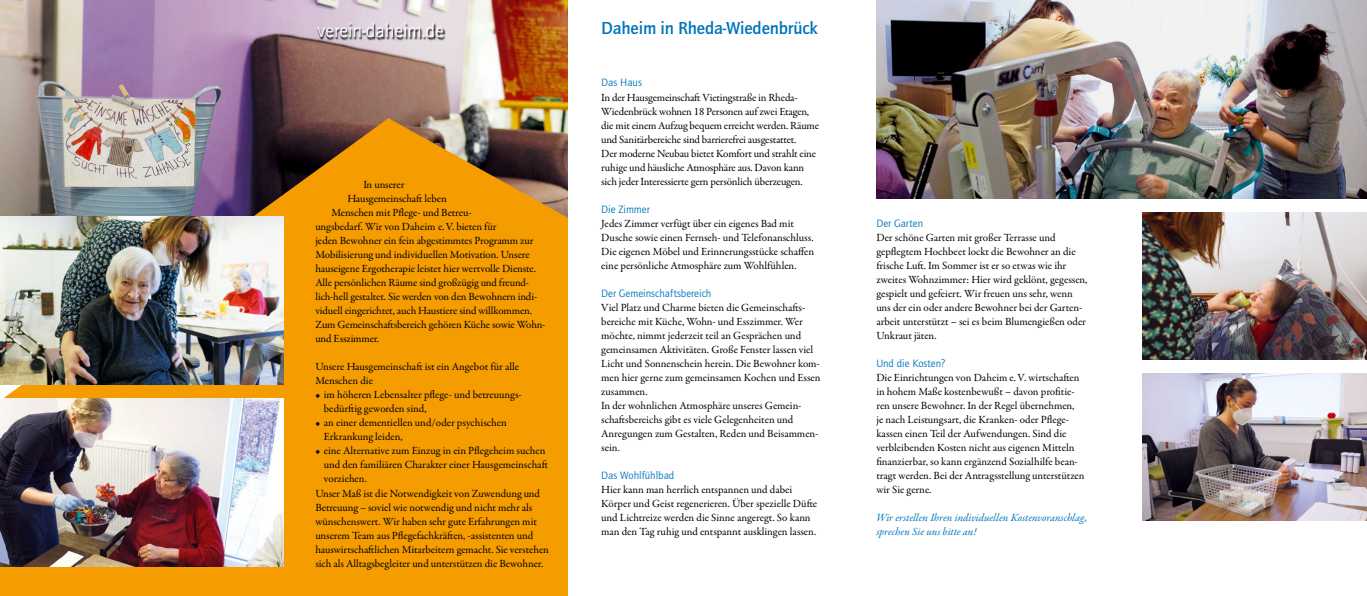
<style>
.page{position:relative;width:1367px;height:596px;background:#fff}
.page>*{position:absolute;margin:0;border:0;box-sizing:border-box;transform-origin:0 0}
.t1{font:19.5px "Quay Sans ITC Pro";color:#fff}
.t2{font:500 18px "Quay Sans ITC Pro";letter-spacing:-.01em;color:#0075bc}
.t3{font:11px/14px "Garamond Premr Pro";letter-spacing:-.005em;color:#000}
.t4{font:11px "Quay Sans ITC Pro";color:#0075bc}
.t5{font:italic 11px/14px "Garamond Premr Pro";color:#0075bc}
</style>
<div class="page">
<img style="left:1142px;top:212px;width:224px;height:147px">
<img style="left:0;top:0;width:567px;height:118px">
<img style="left:876px;top:0;width:490px;height:198px">
<svg style="left:0;top:118px;width:567px;height:477px;background:#d9921b"></svg>
<img style="left:1142px;top:373px;width:224px;height:147px">
<svg style="left:317px;top:23px;width:129px;height:17px;background:#afa5ad"></svg>
<img style="left:0;top:398px;width:284px;height:168px">
<img style="left:0;top:216px;width:284px;height:168px">
<h1 class="t1" style="left:317px;top:19px;width:128px">verein-daheim.de</h1>
<p class="t3" style="left:363px;top:178px;width:43px">In unserer</p>
<p class="t3" style="left:347px;top:192px;width:101px">Hausgemeinschaft leben</p>
<p class="t3" style="left:331px;top:206px;width:142px">Menschen mit Pflege- und Betreu-</p>
<p class="t3" style="left:315px;top:220px;width:183px">ungsbedarf. Wir von Daheim e.V. bieten für</p>
<p class="t3" style="left:315px;top:234px;width:219px">jeden Bewohner ein fein abgestimmtes Programm zur</p>
<p class="t3" style="left:315px;top:248px;width:216px">Mobilisierung und individuellen Motivation. Unsere</p>
<p class="t3" style="left:315px;top:262px;width:222px">hauseigene Ergotherapie leistet hier wertvolle Dienste.</p>
<p class="t3" style="left:315px;top:276px;width:215px">Alle persönlichen Räume sind großzügig und freund-</p>
<p class="t3" style="left:315px;top:290px;width:223px">lich-hell gestaltet. Sie werden von den Bewohnern indi-</p>
<p class="t3" style="left:315px;top:304px;width:218px">viduell eingerichtet, auch Haustiere sind willkommen.</p>
<p class="t3" style="left:315px;top:318px;width:232px">Zum Gemeinschaftsbereich gehören Küche sowie Wohn-</p>
<p class="t3" style="left:315px;top:332px;width:65px">und Esszimmer.</p>
<p class="t3" style="left:315px;top:360px;width:205px">Unsere Hausgemeinschaft ist ein Angebot für alle<br>Menschen die</p>
<p class="t3" style="left:324px;top:388px;width:199px;text-indent:-9px">• im höheren Lebensalter pflege- und betreuungs&shy;bedürftig geworden sind,</p>
<p class="t3" style="left:324px;top:416px;width:184px;text-indent:-9px">• an einer dementiellen und/oder psychischen<br>Erkrankung leiden,</p>
<p class="t3" style="left:315px;top:444px;width:231px">• eine Alternative zum Einzug in ein Pflegeheim suchen</p>
<p class="t3" style="left:324px;top:458px;width:226px">und den familiären Charakter einer Hausgemeinschaft</p>
<p class="t3" style="left:324px;top:472px;width:45px">vorziehen.</p>
<p class="t3" style="left:315px;top:486px;width:226px">Unser Maß ist die Notwendigkeit von Zuwendung und</p>
<p class="t3" style="left:315px;top:500px;width:219px">Betreuung – soviel wie notwendig und nicht mehr als</p>
<p class="t3" style="left:315px;top:514px;width:223px">wünschenswert. Wir haben sehr gute Erfahrungen mit</p>
<p class="t3" style="left:315px;top:528px;width:219px">unserem Team aus Pflegefachkräften, -assistenten und</p>
<p class="t3" style="left:315px;top:542px;width:235px">hauswirtschaftlichen Mitarbeitern gemacht. Sie verstehen</p>
<p class="t3" style="left:315px;top:556px;width:229px">sich als Alltagsbegleiter und unterstützen die Bewohner.</p>
<h2 class="t2" style="left:601px;top:17px;width:218px">Daheim in Rheda-Wiedenbrück</h2>
<p class="t4" style="left:601px;top:76px;width:42px">Das Haus</p>
<p class="t3" style="left:601px;top:90px;width:219px">In der Hausgemeinschaft Vietingstraße in Rheda-Wiedenbrück wohnen 18 Personen auf zwei Etagen, die mit einem Aufzug bequem erreicht werden. Räume und Sanitärbereiche sind barrierefrei ausgestattet.<br>Der moderne Neubau bietet Komfort und strahlt eine ruhige und häusliche Atmosphäre aus. Davon kann sich jeder Interessierte gern persönlich überzeugen.</p>
<p class="t4" style="left:601px;top:202px;width:50px">Die Zimmer</p>
<p class="t3" style="left:601px;top:216px;width:214px">Jedes Zimmer verfügt über ein eigenes Bad mit Dusche sowie einen Fernseh- und Telefonanschluss.<br>Die eigenen Möbel und Erinnerungsstücke schaffen eine persönliche Atmosphäre zum Wohlfühlen.</p>
<p class="t4" style="left:601px;top:286px;width:112px">Der Gemeinschaftsbereich</p>
<p class="t3" style="left:601px;top:300px;width:221px">Viel Platz und Charme bieten die Gemeinschafts&shy;bereiche mit Küche, Wohn- und Esszimmer. Wer möchte, nimmt jederzeit teil an Gesprächen und gemeinsamen Aktivitäten. Große Fenster lassen viel Licht und Sonnenschein herein. Die Bewohner kom&shy;men hier gerne zum gemeinsamen Kochen und Essen zusammen.<br>In der wohnlichen Atmosphäre unseres Gemein&shy;schaftsbereichs gibt es viele Gelegenheiten und Anregungen zum Gestalten, Reden und Beisammen&shy;sein.</p>
<p class="t4" style="left:601px;top:468px;width:75px">Das Wohlfühlbad</p>
<p class="t3" style="left:601px;top:482px;width:217px">Hier kann man herrlich entspannen und dabei Körper und Geist regenerieren. Über spezielle Düfte und Lichtreize werden die Sinne angeregt. So kann man den Tag ruhig und entspannt ausklingen lassen.</p>
<p class="t4" style="left:876px;top:216px;width:48px">Der Garten</p>
<p class="t3" style="left:876px;top:230px;width:213px">Der schöne Garten mit großer Terrasse und gepflegtem Hochbeet lockt die Bewohner an die frische Luft. Im Sommer ist er so etwas wie ihr zweites Wohnzimmer: Hier wird geklönt, gegessen, gespielt und gefeiert. Wir freuen uns sehr, wenn uns der ein oder andere Bewohner bei der Garten&shy;arbeit unterstützt – sei es beim Blumengießen oder Unkraut jäten.</p>
<p class="t4" style="left:876px;top:356px;width:70px">Und die Kosten?</p>
<p class="t3" style="left:876px;top:370px;width:210px">Die Einrichtungen von Daheim e.V. wirtschaften in hohem Maße kostenbewußt – davon profitie&shy;ren unsere Bewohner. In der Regel übernehmen,<br>je nach Leistungsart, die Kranken- oder Pflege&shy;kassen einen Teil der Aufwendungen. Sind die verbleibenden Kosten nicht aus eigenen Mitteln finanzierbar, so kann ergänzend Sozialhilfe bean&shy;tragt werden. Bei der Antragsstellung unterstützen wir Sie gerne.</p>
<p class="t5" style="left:876px;top:511px;width:212px">Wir erstellen Ihren individuellen Kostenvoranschlag, sprechen Sie uns bitte an!</p>
</div>
